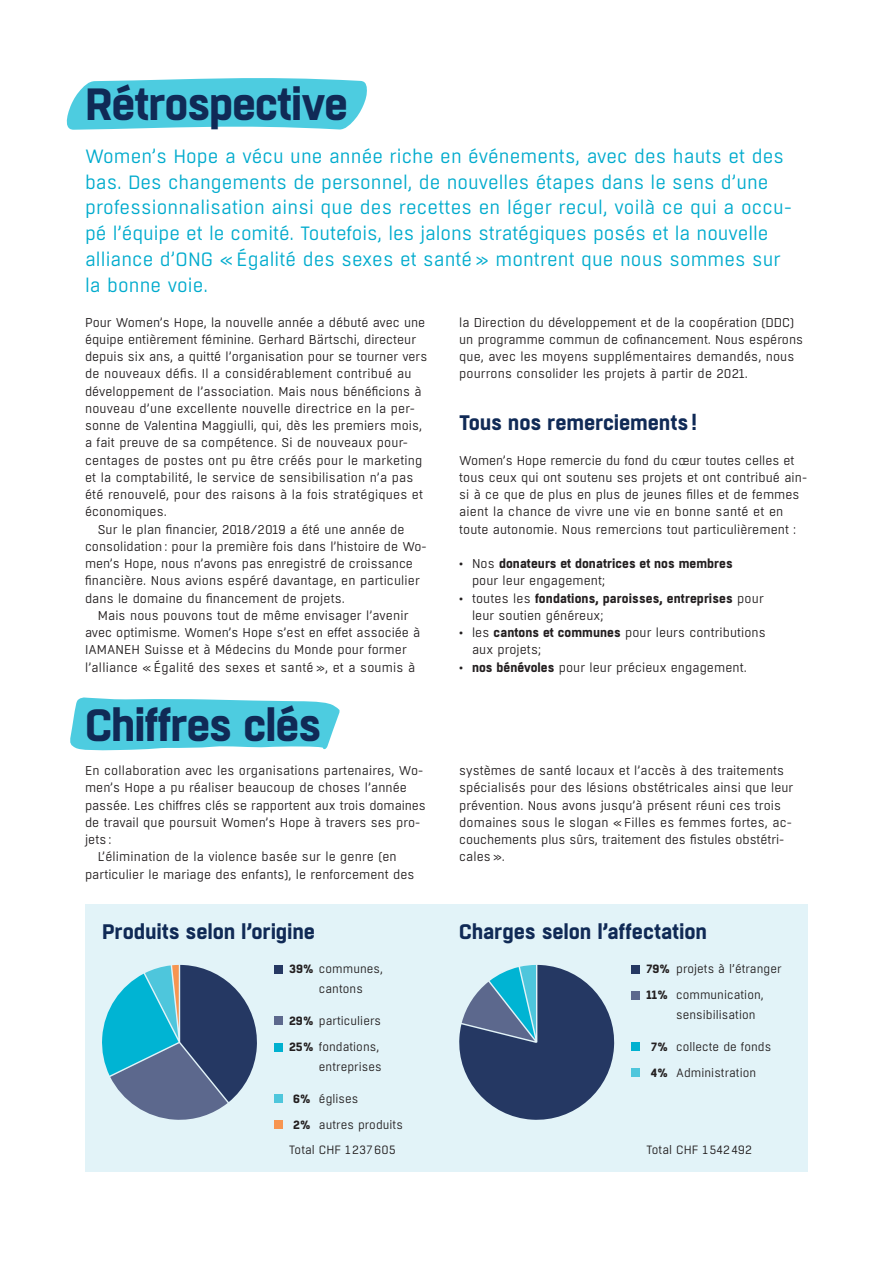
<style>
.page{position:relative;width:893px;height:1263px;background:#fff}
.page>*{position:absolute;margin:0;border:0;box-sizing:border-box;transform-origin:0 0}
.t1{font:700 45px "Boxed";letter-spacing:-.03em;color:#102a56}
.t2{font:700 21px "Boxed";letter-spacing:-.01em;color:#102a56}
.t3{font:19.2px/25.8px "Boxed";letter-spacing:.005em;color:#00abcd}
.t4{font:12.75px/17.2px "Boxed";letter-spacing:.005em;color:#231f20}
.t5{font:700 12.75px/17.2px "Boxed";letter-spacing:.005em;color:#231f20}
.t6{font:12px/25.8px "Boxed";letter-spacing:.005em;color:#231f20}
.s1{font-weight:400}
.s2{font-weight:700}
</style>
<div class="page">
<div style="left:85px;top:904px;width:723px;height:268px;background:#e2f3f8"></div>
<svg style="left:66px;top:78px;width:301px;height:52px;background:#60d1e3"></svg>
<svg style="left:70px;top:697px;width:270px;height:53px;background:#63d2e3"></svg>
<svg style="left:102px;top:965px;width:155px;height:155px"></svg>
<svg style="left:459px;top:965px;width:156px;height:155px"></svg>
<div style="left:274px;top:965px;width:8px;height:8px;background:#253863"></div>
<div style="left:274px;top:1043px;width:8px;height:8px;background:#00b1d0"></div>
<div style="left:274px;top:1017px;width:8px;height:8px;background:#5c688d"></div>
<div style="left:274px;top:1094px;width:8px;height:9px;background:#4ec6dc"></div>
<div style="left:274px;top:1120px;width:8px;height:9px;background:#f79551"></div>
<div style="left:631px;top:965px;width:9px;height:8px;background:#253863"></div>
<div style="left:631px;top:991px;width:9px;height:8px;background:#5c688d"></div>
<div style="left:631px;top:1042px;width:9px;height:9px;background:#00b1d0"></div>
<div style="left:631px;top:1068px;width:9px;height:9px;background:#4ec6dc"></div>
<h1 class="t1" style="left:85px;top:74px;width:265px">Rétrospective</h1>
<p class="t3" style="left:85px;top:143px;width:708px">Women’s Hope a vécu une année riche en événements, avec des hauts et des bas. Des changements de personnel, de nouvelles étapes dans le sens d’une professionnalisation ainsi que des recettes en léger recul, voilà ce qui a occu&shy;pé l’équipe et le comité. Toutefois, les jalons stratégiques posés et la nouvelle alliance d’ONG « Égalité des sexes et santé » montrent que nous sommes sur la bonne voie.</p>
<p class="t4" style="left:85px;top:314px;width:342px">Pour Women’s Hope, la nouvelle année a débuté avec une</p>
<p class="t4" style="left:85px;top:331px;width:333px">équipe entièrement féminine. Gerhard Bärtschi, directeur</p>
<p class="t4" style="left:85px;top:348px;width:344px">depuis six ans, a quitté l’organisation pour se tourner vers</p>
<p class="t4" style="left:85px;top:365px;width:328px">de nouveaux défis. Il a considérablement contribué au</p>
<p class="t4" style="left:85px;top:383px;width:338px">développement de l’association. Mais nous bénéficions à</p>
<p class="t4" style="left:85px;top:400px;width:331px">nouveau d’une excellente nouvelle directrice en la per-</p>
<p class="t4" style="left:85px;top:417px;width:339px">sonne de Valentina Maggiulli, qui, dès les premiers mois,</p>
<p class="t4" style="left:85px;top:434px;width:324px">a fait preuve de sa compétence. Si de nouveaux pour-</p>
<p class="t4" style="left:85px;top:452px;width:339px">centages de postes ont pu être créés pour le marketing</p>
<p class="t4" style="left:85px;top:469px;width:330px">et la comptabilité, le service de sensibilisation n’a pas</p>
<p class="t4" style="left:85px;top:486px;width:340px">été renouvelé, pour des raisons à la fois stratégiques et</p>
<p class="t4" style="left:85px;top:503px;width:83px">économiques.</p>
<p class="t4" style="left:98px;top:521px;width:308px">Sur le plan financier, 2018/2019 a été une année de</p>
<p class="t4" style="left:85px;top:538px;width:343px">consolidation : pour la première fois dans l’histoire de Wo-</p>
<p class="t4" style="left:85px;top:555px;width:329px">men’s Hope, nous n’avons pas enregistré de croissance</p>
<p class="t4" style="left:85px;top:572px;width:336px">financière. Nous avions espéré davantage, en particulier</p>
<p class="t4" style="left:85px;top:590px;width:261px">dans le domaine du financement de projets.</p>
<p class="t4" style="left:98px;top:607px;width:312px">Mais nous pouvons tout de même envisager l’avenir</p>
<p class="t4" style="left:85px;top:624px;width:337px">avec optimisme. Women’s Hope s’est en effet associée à</p>
<p class="t4" style="left:85px;top:641px;width:323px">IAMANEH Suisse et à Médecins du Monde pour former</p>
<p class="t4" style="left:85px;top:659px;width:332px">l’alliance « Égalité des sexes et santé », et a soumis à</p>
<p class="t4" style="left:459px;top:314px;width:345px">la Direction du développement et de la coopération (DDC) un programme commun de cofinancement. Nous espérons que, avec les moyens supplémentaires demandés, nous pourrons consolider les projets à partir de 2021.</p>
<h2 class="t2" style="left:459px;top:409px;width:239px">Tous nos remerciements !</h2>
<p class="t4" style="left:459px;top:452px;width:349px">Women’s Hope remercie du fond du cœur toutes celles et tous ceux qui ont soutenu ses projets et ont contribué ain&shy;si à ce que de plus en plus de jeunes filles et de femmes aient la chance de vivre une vie en bonne santé et en toute autonomie. Nous remercions tout particulièrement :</p>
<p class="t5" style="left:472px;top:555px;width:262px;text-indent:-13px"><span class="s1">• Nos</span> donateurs et donatrices et nos membres <span class="s1">pour leur engagement;</span></p>
<p class="t4" style="left:472px;top:590px;width:293px;text-indent:-13px">• toutes les <span class="s2">fondations, paroisses, entreprises</span> pour leur soutien généreux;</p>
<p class="t4" style="left:472px;top:624px;width:295px;text-indent:-13px">• les <span class="s2">cantons et communes</span> pour leurs contributions aux projets;</p>
<p class="t4" style="left:459px;top:659px;width:289px">• <span class="s2">nos bénévoles</span> pour leur précieux engagement.</p>
<h1 class="t1" style="left:85px;top:695px;width:238px">Chiffres clés</h1>
<p class="t4" style="left:85px;top:762px;width:338px">En collaboration avec les organisations partenaires, Wo-</p>
<p class="t4" style="left:85px;top:779px;width:323px">men’s Hope a pu réaliser beaucoup de choses l’année</p>
<p class="t4" style="left:85px;top:797px;width:342px">passée. Les chiffres clés se rapportent aux trois domaines</p>
<p class="t4" style="left:85px;top:814px;width:337px">de travail que poursuit Women’s Hope à travers ses pro-</p>
<p class="t4" style="left:85px;top:831px;width:28px">jets :</p>
<p class="t4" style="left:98px;top:848px;width:300px">L’élimination de la violence basée sur le genre (en</p>
<p class="t4" style="left:85px;top:866px;width:331px">particulier le mariage des enfants), le renforcement des</p>
<p class="t4" style="left:459px;top:762px;width:336px">systèmes de santé locaux et l’accès à des traitements spécialisés pour des lésions obstétricales ainsi que leur prévention. Nous avons jusqu’à présent réuni ces trois domaines sous le slogan « Filles es femmes fortes, ac&shy;couchements plus sûrs, traitement des fistules obstétri&shy;cales ».</p>
<h2 class="t2" style="left:102px;top:917px;width:214px">Produits selon l’origine</h2>
<h2 class="t2" style="left:459px;top:917px;width:249px">Charges selon l’affectation</h2>
<p class="t6" style="left:319px;top:959px;width:66px;line-height:19.8px;text-indent:-30px"><span class="s2">39%</span> communes, cantons</p>
<p class="t6" style="left:289px;top:1008px;width:93px"><span class="s2">29%</span> particuliers<br><span class="s2">25%</span> fondations,</p>
<p class="t6" style="left:319px;top:1054px;width:64px">entreprises</p>
<p class="t6" style="left:293px;top:1086px;width:67px"><span class="s2">6%</span> églises</p>
<p class="t6" style="left:293px;top:1112px;width:111px"><span class="s2">2%</span> autres produits</p>
<p class="t6" style="left:289px;top:1137px;width:108px">Total CHF 1237605</p>
<p class="t6" style="left:646px;top:956px;width:137px"><span class="s2">79%</span> projets à l’étranger<br><span class="s2">11%</span> communication,</p>
<p class="t6" style="left:676px;top:1002px;width:81px">sensibilisation</p>
<p class="t6" style="left:651px;top:1034px;width:122px"><span class="s2">7%</span> collecte de fonds<br><span class="s2">4%</span> Administration</p>
<p class="t6" style="left:646px;top:1137px;width:107px">Total CHF 1542492</p>
</div>
